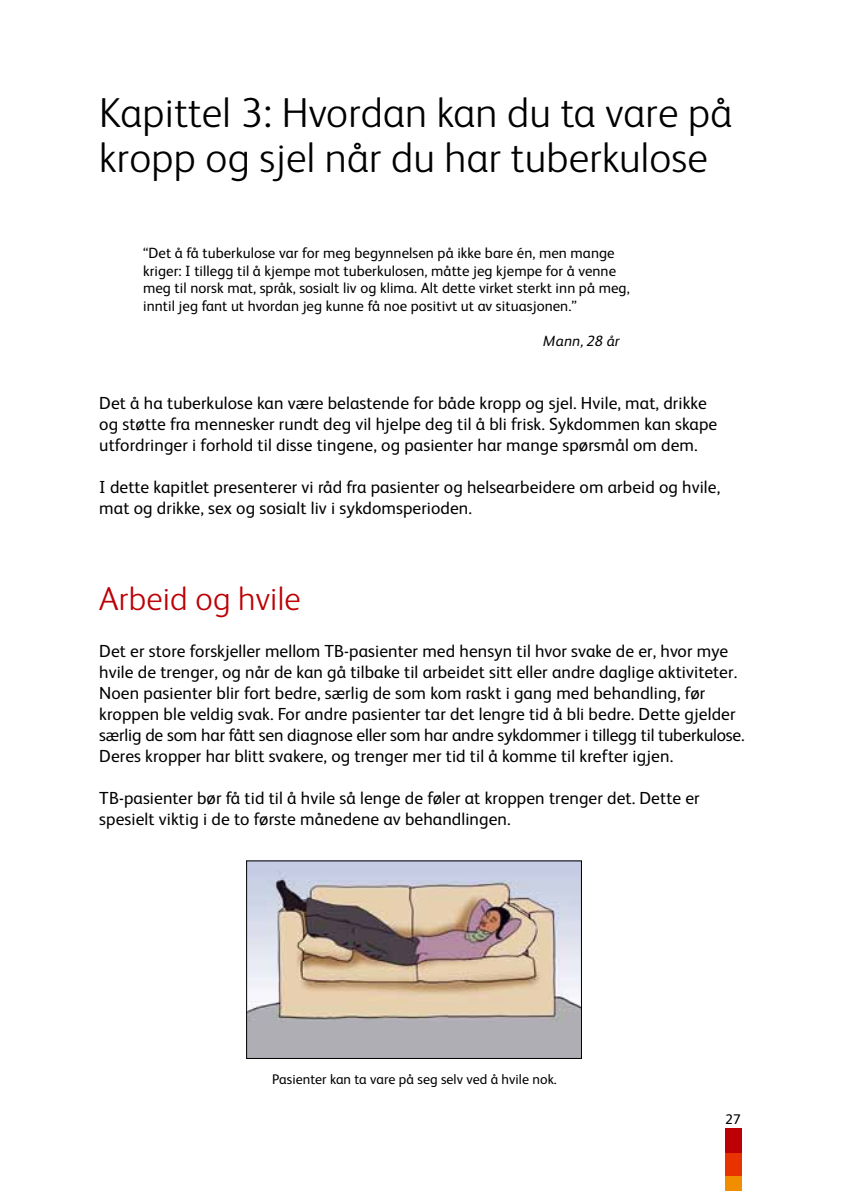
<style>
.page{position:relative;width:844px;height:1191px;background:#fff}
.page>*{position:absolute;margin:0;border:0;box-sizing:border-box;transform-origin:0 0}
.t1{font:300 42px/45.5px "FS Albert";letter-spacing:.005em;color:#000}
.t2{font:300 33.25px "FS Albert";letter-spacing:.005em;color:#bc0006}
.t3{font:17.5px/21px "FS Albert";letter-spacing:.005em;color:#000}
.t4{font:14.88px/17.5px "FS Albert";letter-spacing:.005em;color:#000}
.t5{font:italic 14.88px "FS Albert";letter-spacing:.005em;color:#000}
.t6{font:14px "FS Albert";letter-spacing:.005em;color:#000}
</style>
<div class="page">
<div style="left:724px;top:1128px;width:17px;height:25px;background:#bc0006"></div>
<div style="left:724px;top:1153px;width:17px;height:23px;background:#e83300"></div>
<div style="left:724px;top:1176px;width:17px;height:15px;background:#f18e00"></div>
<img style="left:248px;top:862px;width:331px;height:194px">
<h1 class="t1" style="left:99px;top:89px;width:634px">Kapittel 3: Hvordan kan du ta vare på kropp og sjel når du har tuberkulose</h1>
<p class="t4" style="left:143px;top:244px;width:488px">“Det å få tuberkulose var for meg begynnelsen på ikke bare én, men mange kriger: I tillegg til å kjempe mot tuberkulosen, måtte jeg kjempe for å venne meg til norsk mat, språk, sosialt liv og klima. Alt dette virket sterkt inn på meg, inntil jeg fant ut hvordan jeg kunne få noe positivt ut av situasjonen.”</p>
<p class="t5" style="left:543px;top:332px;width:78px">Mann, 28 år</p>
<p class="t3" style="left:99px;top:392px;width:619px">Det å ha tuberkulose kan være belastende for både kropp og sjel. Hvile, mat, drikke og støtte fra mennesker rundt deg vil hjelpe deg til å bli frisk. Sykdommen kan skape utfordringer i forhold til disse tingene, og pasienter har mange spørsmål om dem.</p>
<p class="t3" style="left:99px;top:476px;width:622px">I dette kapitlet presenterer vi råd fra pasienter og helsearbeidere om arbeid og hvile, mat og drikke, sex og sosialt liv i sykdomsperioden.</p>
<h2 class="t2" style="left:99px;top:579px;width:203px">Arbeid og hvile</h2>
<p class="t3" style="left:99px;top:640px;width:646px">Det er store forskjeller mellom TB-pasienter med hensyn til hvor svake de er, hvor mye hvile de trenger, og når de kan gå tilbake til arbeidet sitt eller andre daglige aktiviteter.<br>Noen pasienter blir fort bedre, særlig de som kom raskt i gang med behandling, før kroppen ble veldig svak. For andre pasienter tar det lengre tid å bli bedre. Dette gjelder særlig de som har fått sen diagnose eller som har andre sykdommer i tillegg til tuberkulose.<br>Deres kropper har blitt svakere, og trenger mer tid til å komme til krefter igjen.</p>
<p class="t3" style="left:99px;top:787px;width:601px">TB-pasienter bør få tid til å hvile så lenge de føler at kroppen trenger det. Dette er spesielt viktig i de to første månedene av behandlingen.</p>
<p class="t6" style="left:272px;top:1071px;width:286px">Pasienter kan ta vare på seg selv ved å hvile nok.</p>
<p class="t6" style="left:725px;top:1111px;width:17px">27</p>
</div>
